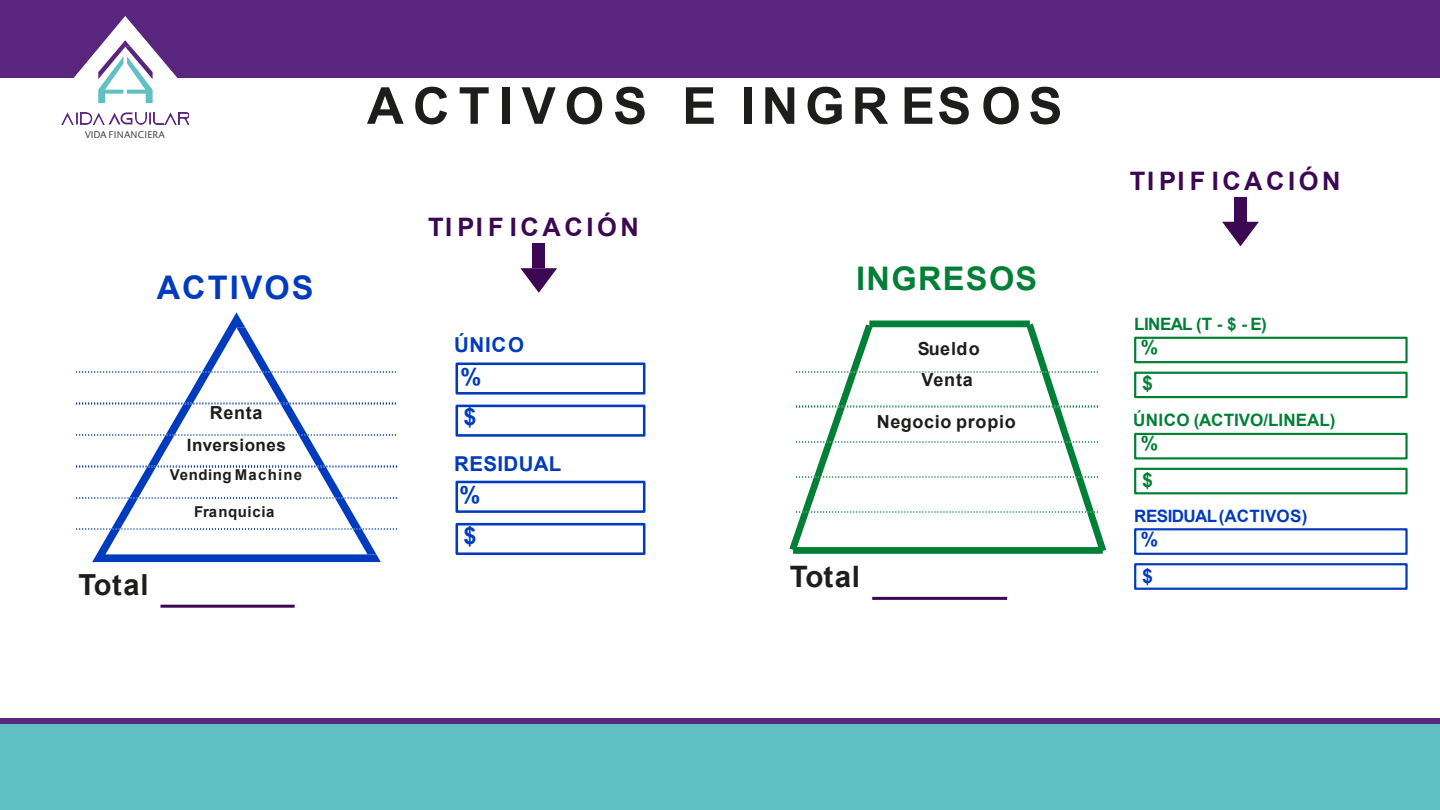
<style>
.page{position:relative;width:1440px;height:810px;background:#fff}
.page>*{position:absolute;margin:0;border:0;box-sizing:border-box;transform-origin:0 0}
.t1{font:700 51px "Arial";letter-spacing:.175em;color:#1d1d1b}
.t2{font:700 32.5px "Arial";letter-spacing:.04em;color:#008037}
.t3{font:700 32.5px "Arial";letter-spacing:.065em;color:#003bbe}
.t4{font:700 29.5px "Arial";letter-spacing:.015em;color:#1d1d1b}
.t5{font:700 29px "Arial";letter-spacing:.025em;color:#1d1d1b}
.t6{font:700 25.4px "Arial";letter-spacing:.14em;color:#3c0753}
.t7{font:700 23.5px "Arial";color:#003bbe}
.t8{font:700 20.5px "Arial";letter-spacing:.015em;color:#003bbe}
.t9{font:700 19.6px "Arial";color:#008037}
.t10{font:700 19.6px "Arial";color:#003bbe}
.t11{font:700 18px/30.2px "Arial";letter-spacing:.04em;color:#1d1d1b}
.t12{font:700 17px "Arial";color:#008037}
.t13{font:700 17px "Arial";letter-spacing:-.03em;color:#003bbe}
.t14{font:700 17px "Arial";letter-spacing:.03em;color:#1d1d1b}
.t15{font:700 15px "Arial";letter-spacing:.04em;color:#1d1d1b}
.t16{font:9.5px "Lucida Sans";letter-spacing:.005em;color:#4e4e50}
</style>
<div class="page">
<svg style="left:92px;top:312px;width:289px;height:250px"></svg>
<svg style="left:237px;top:328px;width:139px;height:226px"></svg>
<img style="left:76px;top:371px;width:320px;height:2px">
<img style="left:76px;top:403px;width:320px;height:1px">
<img style="left:76px;top:434px;width:320px;height:2px">
<img style="left:77px;top:466px;width:319px;height:1px">
<img style="left:77px;top:497px;width:319px;height:1px">
<img style="left:77px;top:528px;width:319px;height:2px">
<hr style="left:160px;top:605px;width:135px;height:3px;background:#3c0753">
<svg style="left:1021px;top:320px;width:86px;height:231px"></svg>
<div style="left:869px;top:321px;width:161px;height:6px;background:#008037"></div>
<svg style="left:789px;top:320px;width:89px;height:230px"></svg>
<img style="left:796px;top:511px;width:302px;height:2px">
<img style="left:796px;top:476px;width:302px;height:2px">
<img style="left:796px;top:406px;width:302px;height:2px">
<img style="left:796px;top:441px;width:302px;height:2px">
<img style="left:796px;top:371px;width:302px;height:2px">
<div style="left:793px;top:547px;width:310px;height:7px;background:#008037"></div>
<hr style="left:872px;top:597px;width:135px;height:3px;background:#3c0753">
<div style="left:456px;top:363px;width:189px;height:32px;border:3px solid #003bbe"></div>
<div style="left:456px;top:405px;width:189px;height:32px;border:3px solid #003bbe"></div>
<div style="left:456px;top:481px;width:189px;height:32px;border:3px solid #003bbe"></div>
<div style="left:456px;top:523px;width:189px;height:32px;border:3px solid #003bbe"></div>
<div style="left:1234px;top:197px;width:13px;height:25px;background:#3c0753"></div>
<svg style="left:1222px;top:222px;width:37px;height:24px"></svg>
<div style="left:533px;top:244px;width:12px;height:24px;background:#3c0753"></div>
<svg style="left:520px;top:268px;width:37px;height:25px"></svg>
<div style="left:1134px;top:528px;width:274px;height:27px;border:2px solid #003bbe"></div>
<div style="left:1134px;top:563px;width:274px;height:27px;border:2px solid #003bbe"></div>
<div style="left:1134px;top:433px;width:274px;height:26px;border:2px solid #008037"></div>
<div style="left:1134px;top:468px;width:274px;height:26px;border:2px solid #008037"></div>
<div style="left:1134px;top:337px;width:274px;height:26px;border:2px solid #008037"></div>
<div style="left:1134px;top:372px;width:274px;height:26px;border:2px solid #008037"></div>
<hr style="left:0;top:76px;width:1440px;height:2px;background:#59257f">
<div style="left:0;top:0;width:1440px;height:76px;background:#59257f"></div>
<svg style="left:73px;top:16px;width:105px;height:87px"></svg>
<svg style="left:62px;top:112px;width:16px;height:12px"></svg>
<img style="left:80px;top:112px;width:24px;height:13px">
<svg style="left:109px;top:112px;width:80px;height:13px"></svg>
<div style="left:0;top:723px;width:1440px;height:87px;background:#60c0c3"></div>
<div style="left:0;top:718px;width:1440px;height:5px;background:#59257f"></div>
<p class="t16" style="left:85px;top:129px;width:82px">VIDA FINANCIERA</p>
<p class="t3" style="left:157px;top:265px;width:158px">ACTIVOS</p>
<p class="t5" style="left:78px;top:565px;width:72px">Total</p>
<p class="t11" style="left:210px;top:398px;width:54px">Renta</p>
<p class="t14" style="left:187px;top:433px;width:101px">Inversiones</p>
<p class="t15" style="left:170px;top:464px;width:134px">Vending Machine</p>
<p class="t15" style="left:194px;top:501px;width:82px">Franquicia</p>
<h2 class="t1" style="left:367px;top:70px;width:697px">ACTIVOS E INGRESOS</h2>
<p class="t6" style="left:428px;top:210px;width:212px">TIPIF ICACIÓN</p>
<p class="t8" style="left:454px;top:331px;width:71px">ÚNICO</p>
<p class="t7" style="left:461px;top:360px;width:22px">%</p>
<p class="t7" style="left:464px;top:401px;width:15px">$</p>
<p class="t8" style="left:454px;top:449px;width:109px">RESIDUAL</p>
<p class="t7" style="left:460px;top:479px;width:22px">%</p>
<p class="t7" style="left:464px;top:519px;width:15px">$</p>
<p class="t2" style="left:856px;top:256px;width:182px">INGRESOS</p>
<p class="t11" style="left:918px;top:334px;width:63px">Sueldo<br>Venta</p>
<p class="t11" style="left:877px;top:406px;width:141px">Negocio propio</p>
<p class="t4" style="left:790px;top:556px;width:72px">Total</p>
<p class="t6" style="left:1130px;top:163px;width:212px">TIPIF ICACIÓN</p>
<p class="t12" style="left:1134px;top:312px;width:134px">LINEAL (T - $ - E)</p>
<p class="t9" style="left:1141px;top:334px;width:19px">%</p>
<p class="t9" style="left:1142px;top:370px;width:12px">$</p>
<p class="t12" style="left:1133px;top:408px;width:204px">ÚNICO (ACTIVO/LINEAL)</p>
<p class="t9" style="left:1141px;top:430px;width:19px">%</p>
<p class="t9" style="left:1142px;top:467px;width:12px">$</p>
<p class="t13" style="left:1134px;top:504px;width:175px">RESIDUAL(ACTIVOS)</p>
<p class="t10" style="left:1141px;top:525px;width:19px">%</p>
<p class="t10" style="left:1142px;top:562px;width:12px">$</p>
</div>
